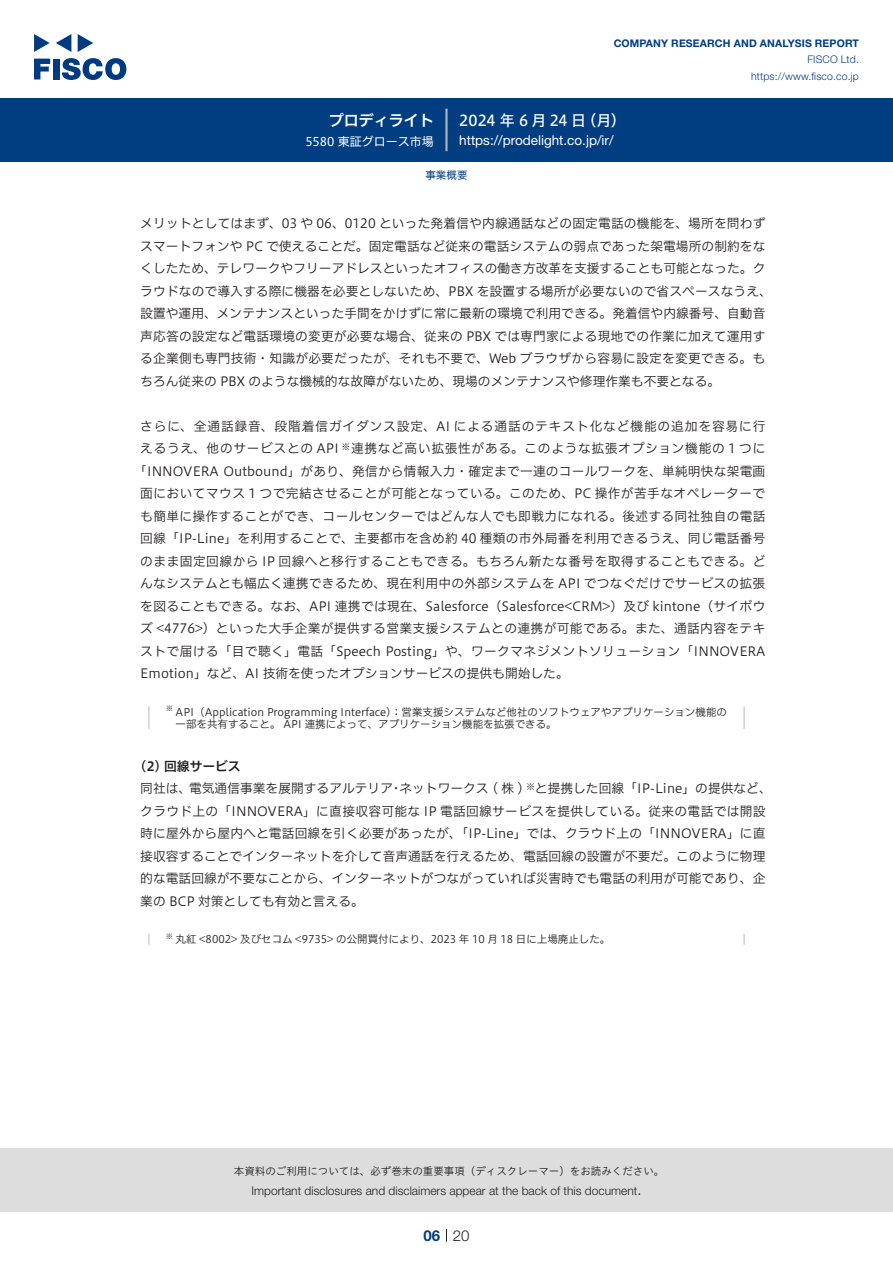
<style>
.page{position:relative;width:893px;height:1263px;background:#fff}
.page>*{position:absolute;margin:0;border:0;box-sizing:border-box;transform-origin:0 0}
.t1{font:15px "Hiragino UD Sans F Std N W5";letter-spacing:-.005em;color:#fff}
.t2{font:15px "Hiragino UD Sans F Std N W6";color:#fff}
.t3{font:300 15px "Helvetica Neue LT Std";color:#231f20}
.t4{font:700 15px "Helvetica Neue LT Std";color:#003d81}
.t5{font:13.5px "Helvetica Neue LT Std";color:#fff}
.本文3mm{font:12.75px/22.5px "Hiragino UD Sans F Std N W3";letter-spacing:.01em;color:#231f20}
.本文3mm-2{font:12.75px "Hiragino UD Sans F Std N W3";letter-spacing:.03em;color:#231f20}
.本文3mm-3{font:12.75px/22.5px "Hiragino UD Sans F Std N W3";letter-spacing:.065em;color:#231f20;text-align:right}
.本文3mm-4{font:12.75px "Hiragino UD Sans F Std N W3";letter-spacing:.035em;color:#231f20}
.本文3mm-5{font:12.75px "Hiragino UD Sans F Std N W3";letter-spacing:.05em;color:#231f20}
.小タイトル3mm{font:12.75px "Hiragino UD Sans F Std N W6";color:#231f20}
.t6{font:300 12px "Helvetica Neue LT Std";color:#231f20}
.t7{font:12px "Hiragino UD Sans F Std N W4";color:#fff}
.t8{font:10.5px "Hiragino UD Sans F Std N W3";color:#231f20}
.t9{font:10.5px "Hiragino UD Sans Std W3";color:#231f20}
.t10{font:700 10.5px "Helvetica Neue LT Std";letter-spacing:.015em;color:#003d81}
.t11{font:300 10.5px/16.5px "Helvetica Neue LT Std";letter-spacing:.015em;color:#003d81;text-align:right}
.ヘッダー{font:10.5px "Hiragino UD Sans F Std N W4";color:#003d81}
.本文3mm-6{font:8.85px "Hiragino UD Sans F Std N W3";color:#231f20}
.t12{font:7.35px "Hiragino UD Sans F Std N W3";color:#231f20}
</style>
<div class="page">
<div style="left:0;top:1148px;width:893px;height:64px;background:#ddd"></div>
<svg style="left:34px;top:59px;width:16px;height:20px"></svg>
<div style="left:53px;top:59px;width:6px;height:20px;background:#003a83"></div>
<svg style="left:62px;top:58px;width:64px;height:22px"></svg>
<svg style="left:34px;top:34px;width:16px;height:18px"></svg>
<svg style="left:78px;top:34px;width:15px;height:18px"></svg>
<svg style="left:56px;top:34px;width:15px;height:18px"></svg>
<div style="left:0;top:98px;width:893px;height:64px;background:#003d81"></div>
<hr style="left:445px;top:109px;width:3px;height:42px;background:#b5b5b6">
<svg style="left:446px;top:1229px;width:1px;height:13px"></svg>
<hr style="left:148px;top:706px;width:2px;height:23px;background:#d3d3d3">
<hr style="left:743px;top:706px;width:2px;height:23px;background:#d3d3d3">
<svg style="left:148px;top:934px;width:2px;height:11px"></svg>
<svg style="left:743px;top:934px;width:2px;height:11px"></svg>
<p class="t2" style="left:329px;top:109px;width:107px">プロディライト</p>
<p class="t7" style="left:305px;top:132px;width:130px">5580 東証グロース市場</p>
<p class="t10" style="left:614px;top:37px;width:247px">COMPANY RESEARCH AND ANALYSIS REPORT</p>
<p class="t11" style="left:751px;top:51px;width:109px">FISCO Ltd. https://www.fisco.co j p.</p>
<p class="t1" style="left:581px;top:109px;width:46px">（月(</p>
<p class="t1" style="left:459px;top:109px;width:128px">2024 年 6 月 24 日</p>
<p class="t5" style="left:459px;top:132px;width:156px">https://prodelight. c o j p. /i r/</p>
<p class="ヘッダー" style="left:425px;top:167px;width:43px">事業概要</p>
<p class="本文3mm" style="left:140px;top:211px;width:633px">メリットとしてはまず、03 や 06、0120 といった発着信や内線通話などの固定電話の機能を、場所を問わずスマートフォンや PC で使えることだ。固定電話など従来の電話システムの弱点であった架電場所の制約をなくしたため、テレワークやフリーアドレスといったオフィスの働き方改革を支援することも可能となった。クラウドなので導入する際に機器を必要としないため、PBX を設置する場所が必要ないので省スペースなうえ、設置や運用、メンテナンスといった手間をかけずに常に最新の環境で利用できる。発着信や内線番号、自動音声応答の設定など電話環境の変更が必要な場合、従来の PBX では専門家による現地での作業に加えて運用する企業側も専門技術・知識が必要だったが、それも不要で、Web ブラウザから容易に設定を変更できる。もちろん従来の PBX のような機械的な故障がないため、現場のメンテナンスや修理作業も不要となる。</p>
<p class="本文3mm-3" style="left:140px;top:414px;width:627px">さらに、全通話録音、段階着信ガイダンス設定、AI による通話のテキスト化など機能の追加を容易に行連携など高い拡張性がある。このような拡張オプション機能の 1 つに</p>
<p class="本文3mm-5" style="left:140px;top:439px;width:200px">えるうえ、他のサービスとの API</p>
<p class="本文3mm" style="left:134px;top:459px;width:633px">「INNOVERA Outbound」があり、発信から情報入力・確定まで一連のコールワークを、単純明快な架電画</p>
<p class="本文3mm-2" style="left:140px;top:484px;width:626px">面においてマウス 1 つで完結させることが可能となっている。このため、PC 操作が苦手なオペレーターで</p>
<p class="本文3mm" style="left:140px;top:504px;width:627px">も簡単に操作することができ、コールセンターではどんな人でも即戦力になれる。後述する同社独自の電話</p>
<p class="本文3mm" style="left:140px;top:526px;width:627px">回線「IP-Line」を利用することで、主要都市を含め約 40 種類の市外局番を利用できるうえ、同じ電話番号</p>
<p class="本文3mm-4" style="left:140px;top:551px;width:627px">のまま固定回線から IP 回線へと移行することもできる。もちろん新たな番号を取得することもできる。ど</p>
<p class="本文3mm" style="left:140px;top:571px;width:626px">んなシステムとも幅広く連携できるため、現在利用中の外部システムを API でつなぐだけでサービスの拡張</p>
<p class="本文3mm" style="left:140px;top:594px;width:627px">を図ることもできる。なお、API 連携では現在、Salesforce（Salesforce&lt;CRM&gt;）及び kintone（サイボウ</p>
<p class="本文3mm-2" style="left:140px;top:619px;width:627px">ズ &lt;4776&gt;）といった大手企業が提供する営業支援システムとの連携が可能である。また、通話内容をテキ</p>
<p class="本文3mm-2" style="left:140px;top:641px;width:627px">ストで届ける「目で聴く」電話「Speech Posting」や、ワークマネジメントソリューション「INNOVERA</p>
<p class="本文3mm" style="left:140px;top:661px;width:430px">Emotion」など、AI 技術を使ったオプションサービスの提供も開始した。</p>
<p class="t8" style="left:176px;top:704px;width:553px">API（Application Programming Interface ：）営業支援システムなど他社のソフトウェアやアプリケーション機能の</p>
<p class="本文3mm-6" style="left:341px;top:440px;width:10px">※</p>
<p class="t12" style="left:166px;top:703px;width:9px">※</p>
<p class="t8" style="left:176px;top:716px;width:383px">一部を共有すること。 API 連携によって、アプリケーション機能を拡張できる。</p>
<p class="小タイトル3mm" style="left:140px;top:756px;width:102px">2( ) 回線サービス</p>
<p class="本文3mm" style="left:399px;top:777px;width:374px">ネットワークス ( 株 ) <sup>※</sup>と提携した回線「IP-Line」の提供など、</p>
<p class="本文3mm" style="left:189px;top:777px;width:205px">電気通信事業を展開するアルテリア</p>
<p class="本文3mm" style="left:140px;top:777px;width:627px">同社は、<br>クラウド上の「INNOVERA」に直接収容可能な IP 電話回線サービスを提供している。従来の電話では開設時に屋外から屋内へと電話回線を引く必要があったが、「IP-Line」では、クラウド上の「INNOVERA」に直接収容することでインターネットを介して音声通話を行えるため、電話回線の設置が不要だ。このように物理的な電話回線が不要なことから、インターネットがつながっていれば災害時でも電話の利用が可能であり、企業の BCP 対策としても有効と言える。</p>
<p class="t8" style="left:176px;top:931px;width:436px">丸紅 &lt;8002&gt; 及びセコム &lt;9735&gt; の公開買付により、2023 年 10 月 18 日に上場廃止した。</p>
<p class="本文3mm" style="left:390px;top:777px;width:14px">・</p>
<p class="t12" style="left:166px;top:931px;width:9px">※</p>
<p class="t9" style="left:234px;top:1163px;width:432px">本資料のご利用については、必ず巻末の重要事項（ディスクレーマー）をお読みください。</p>
<p class="t3" style="left:637px;top:1180px;width:6px">.</p>
<p class="t6" style="left:251px;top:1183px;width:387px">Important disclosures and disclaimers appear at the back of this document</p>
<p class="t4" style="left:423px;top:1226px;width:18px">06</p>
<p class="t3" style="left:453px;top:1226px;width:18px">20</p>
</div>
